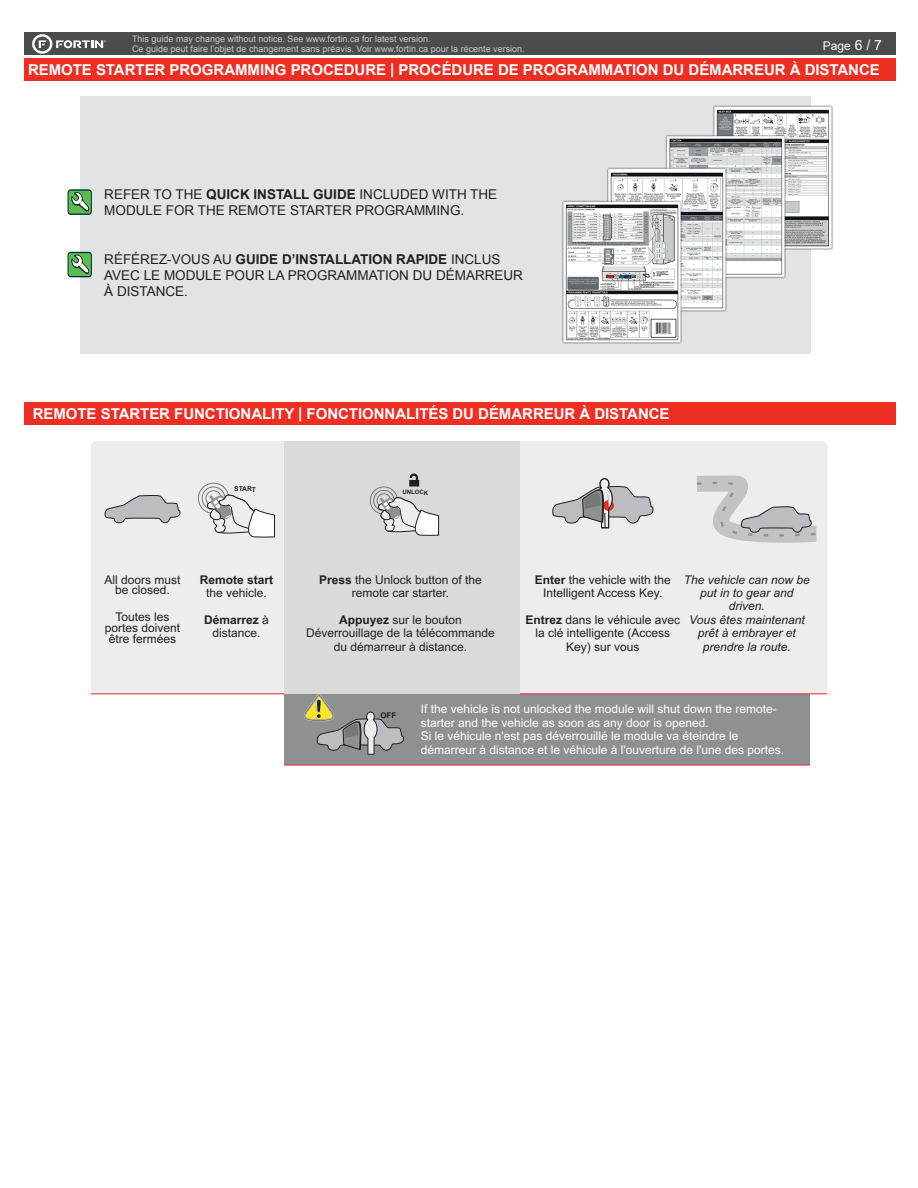
<style>
.page{position:relative;width:918px;height:1188px;background:#fff}
.page>*{position:absolute;margin:0;border:0;box-sizing:border-box;transform-origin:0 0}
.t1{font:700 15px "Arial";letter-spacing:-.005em;color:#fff}
.t2{font:700 15px "Arial";color:#fff}
.t3{font:13.5px/16.2px "Arial";color:#231f20}
.t4{font:12px/13.4px "Arial";color:#231f20;text-align:center}
.t5{font:12px/13.4px "Arial";color:#fff}
.t6{font:italic 12px/13.4px "Arial";color:#231f20;text-align:center}
.t7{font:700 12px "Arial";color:#231f20}
.t8{font:9px/9.8px "Arial";color:#c7c8ca}
.t9{font:700 6.75px "Arial";color:#231f20}
.t10{font:700 6px "Arial";color:#231f20}
.s1{font-size:13.95px}
.s2{font-weight:700}
</style>
<div class="page">
<div style="left:284px;top:694px;width:526px;height:71px;background:#8f9092"></div>
<div style="left:91px;top:441px;width:736px;height:253px;background:#ecedec;border-radius:6px"></div>
<div style="left:284px;top:441px;width:236px;height:253px;background:#dbdada"></div>
<div style="left:206px;top:490px;width:16px;height:16px;border:1px solid #747879;border-radius:50%"></div>
<div style="left:198px;top:483px;width:31px;height:31px;border:1px solid #747879;border-radius:50%"></div>
<div style="left:202px;top:487px;width:23px;height:23px;border:1px solid #747879;border-radius:50%"></div>
<svg style="left:207px;top:494px;width:68px;height:44px"></svg>
<div style="left:377px;top:493px;width:14px;height:15px;border:1px solid #747879;border-radius:50%"></div>
<div style="left:370px;top:487px;width:28px;height:28px;border:1px solid #747879;border-radius:50%"></div>
<div style="left:373px;top:490px;width:21px;height:21px;border:1px solid #747879;border-radius:50%"></div>
<svg style="left:378px;top:497px;width:61px;height:39px"></svg>
<div style="left:409px;top:480px;width:10px;height:6px;border:1px solid #231f20"></div>
<svg style="left:409px;top:473px;width:10px;height:11px"></svg>
<svg style="left:552px;top:478px;width:102px;height:51px"></svg>
<svg style="left:696px;top:476px;width:121px;height:67px"></svg>
<hr style="left:91px;top:693px;width:193px;height:1px;background:#ee2028">
<hr style="left:520px;top:693px;width:307px;height:1px;background:#ee2028">
<hr style="left:284px;top:765px;width:526px;height:1px;background:#ee2028">
<svg style="left:104px;top:495px;width:77px;height:28px"></svg>
<div style="left:24px;top:33px;width:872px;height:22px;background:#4b4c4d"></div>
<div style="left:24px;top:58px;width:872px;height:23px;background:#ee2e22"></div>
<svg style="left:32px;top:34px;width:74px;height:20px"></svg>
<div style="left:80px;top:97px;width:731px;height:257px;background:#e2e3e5"></div>
<img style="left:562px;top:105px;width:271px;height:239px">
<svg style="left:68px;top:189px;width:24px;height:26px"></svg>
<svg style="left:68px;top:252px;width:24px;height:25px"></svg>
<div style="left:24px;top:403px;width:872px;height:22px;background:#ee2e22"></div>
<svg style="left:304px;top:695px;width:100px;height:60px"></svg>
<p class="t8" style="left:132px;top:34px;width:394px">This guide may change without notice. See www.fortin.ca for latest version.<br>Ce guide peut faire l’objet de changement sans préavis. Voir www.fortin.ca pour la récente version.</p>
<p class="t1" style="left:28px;top:59px;width:853px">REMOTE STARTER PROGRAMMING PROCEDURE | PROCÉDURE DE PROGRAMMATION DU DÉMARREUR À DISTANCE</p>
<p class="t5" style="left:823px;top:39px;width:61px">Page <span class="s1">6 / 7</span></p>
<p class="t3" style="left:104px;top:186px;width:395px">REFER TO THE <span class="s2">QUICK INSTALL GUIDE</span> INCLUDED WITH THE<br>MODULE FOR THE REMOTE STARTER PROGRAMMING.</p>
<p class="t3" style="left:104px;top:251px;width:420px">RÉFÉREZ-VOUS AU <span class="s2">GUIDE D’INSTALLATION RAPIDE</span> INCLUS<br>AVEC LE MODULE POUR LA PROGRAMMATION DU DÉMARREUR<br>À DISTANCE.</p>
<p class="t1" style="left:33px;top:403px;width:638px">REMOTE STARTER FUNCTIONALITY | FONCTIONNALITÉS DU DÉMARREUR À DISTANCE</p>
<p class="t2" style="left:35px;top:412px;width:652px">REMOTE STARTER FUNCTIONNALITY | FONCTIONNALITÉS DU DÉMARREUR À DISTANCE</p>
<p class="t9" style="left:234px;top:484px;width:23px;rotate:1deg">START</p>
<p class="t4" style="left:105px;top:575px;width:78px;line-height:10.8px">All doors must be closed.</p>
<p class="t4" style="left:105px;top:613px;width:77px;line-height:10.8px">Toutes les portes doivent être fermées</p>
<p class="t7" style="left:200px;top:572px;width:75px">Remote start</p>
<p class="t4" style="left:206px;top:587px;width:62px">the vehicle.</p>
<p class="t4" style="left:204px;top:614px;width:66px"><span class="s2">Démarrez</span> à distance.</p>
<p class="t10" style="left:403px;top:488px;width:26px;rotate:1deg">UNLOCK</p>
<p class="t4" style="left:319px;top:574px;width:164px"><span class="s2">Press</span> the Unlock button of the remote car starter.</p>
<p class="t4" style="left:306px;top:614px;width:190px"><span class="s2">Appuyez</span> sur le bouton<br>Déverrouillage de la télécommande du démarreur à distance.</p>
<p class="t6" style="left:684px;top:574px;width:128px">The vehicle can now be put in to gear and driven.<br>Vous êtes maintenant prêt à embrayer et prendre la route.</p>
<p class="t4" style="left:535px;top:574px;width:138px"><span class="s2">Enter</span> the vehicle with the<br>Intelligent Access Key.</p>
<p class="t4" style="left:525px;top:614px;width:156px"><span class="s2">Entrez</span> dans le véhicule avec la clé intelligente (Access<br>Key) sur vous</p>
<p class="t5" style="left:421px;top:704px;width:365px">If the vehicle is not unlocked the module will shut down the remote&shy;starter and the vehicle as soon as any door is opened.<br>Si le véhicule n'est pas déverrouillé le module va éteindre le démarreur à distance et le véhicule à l'ouverture de l'une des portes.</p>
</div>
